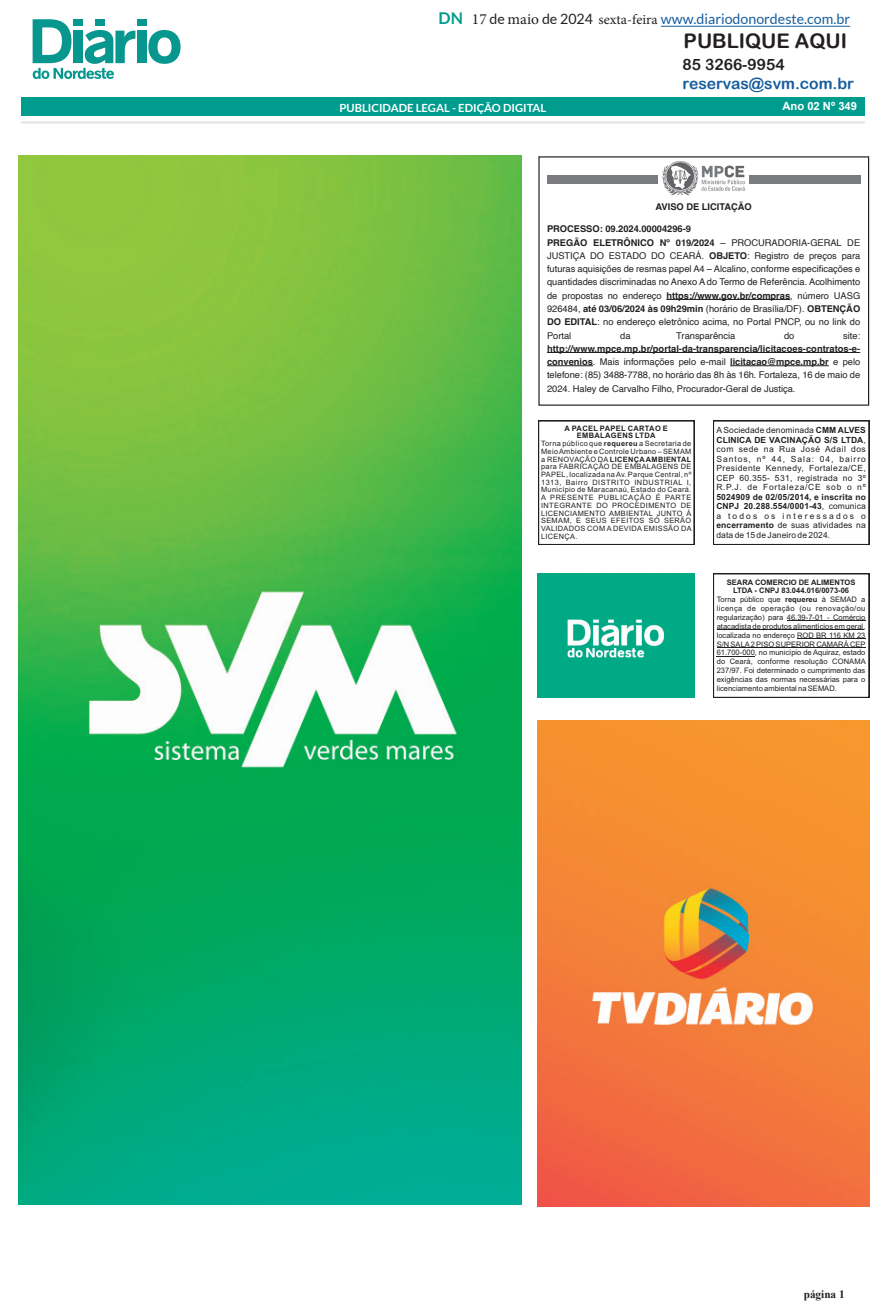
<style>
.page{position:relative;width:886px;height:1312px;background:#fff}
.page>*{position:absolute;margin:0;border:0;box-sizing:border-box;transform-origin:0 0}
.t1{font:20.12px "Arial Rounded MT Bold";color:#231f20}
.t2{font:15.62px "Arial Rounded MT Bold";color:#175d9e}
.t3{font:15.62px "Arial Rounded MT Bold";color:#231f20}
.t4{font:14.25px "Lato";color:#175d9e}
.t5{font:700 11.25px "Lato";color:#fff}
.t6{font:700 11.25px "Arial";color:#fff}
.t7{font:700 11.25px "Times New Roman";color:#231f20}
.t8{font:9.25px/13.2px "Helvetica";color:#231f20}
.t9{font:700 9.25px "Helvetica";color:#231f20}
.t10{font:8.5px/9.5px "Arial";letter-spacing:.035em;color:#231f20;text-align:justify}
.t11{font:7.5px "Arial";color:#231f20}
.t12{font:700 7.5px "Arial";color:#231f20}
.t13{font:700 7.5px/7.9px "Arial";letter-spacing:.045em;color:#231f20;text-align:center}
.t14{font:7.5px "Arial";letter-spacing:.045em;color:#231f20}
.t15{font:7.38px/7.8px "Arial";letter-spacing:.045em;color:#231f20;text-align:justify}
.s1{font-weight:700;font-size:16.25px;color:#009d8f}
.s2{font-family:"Minion Pro";font-size:15.5px;color:#231f20}
.s3{color:#231f20}
.s4{font-family:"Minion Pro";color:#231f20}
.s5{font-style:inherit}
.s6{font-weight:700}
</style>
<div class="page">
<div style="left:21px;top:97px;width:844px;height:19px;background:#009d8f"></div>
<hr style="left:21px;top:121px;width:844px;height:3px;background:#e9eaeb">
<svg style="left:148px;top:30px;width:33px;height:34px"></svg>
<div style="left:137px;top:19px;width:10px;height:7px;background:#08978f"></div>
<div style="left:137px;top:31px;width:10px;height:32px;background:#08978f"></div>
<svg style="left:33px;top:19px;width:102px;height:60px"></svg>
<hr style="left:661px;top:26px;width:189px;height:1px;background:#175d9e">
<hr style="left:666px;top:299px;width:124px;height:1px;background:#231f20">
<hr style="left:547px;top:352px;width:313px;height:1px;background:#231f20">
<hr style="left:547px;top:365px;width:46px;height:1px;background:#231f20">
<hr style="left:730px;top:365px;width:99px;height:1px;background:#231f20">
<hr style="left:749px;top:175px;width:111px;height:2px;background:#797b7e">
<div style="left:749px;top:178px;width:111px;height:5px;background:#797b7e"></div>
<hr style="left:547px;top:175px;width:111px;height:2px;background:#797b7e">
<div style="left:547px;top:178px;width:111px;height:5px;background:#797b7e"></div>
<img style="left:662px;top:161px;width:83px;height:35px">
<svg style="left:713px;top:420px;width:156px;height:124px"></svg>
<svg style="left:538px;top:420px;width:156px;height:124px"></svg>
<svg style="left:713px;top:573px;width:156px;height:124px"></svg>
<hr style="left:787px;top:620px;width:78px;height:1px;background:#231f20">
<hr style="left:717px;top:629px;width:146px;height:1px;background:#231f20">
<hr style="left:797px;top:638px;width:68px;height:1px;background:#231f20">
<hr style="left:717px;top:647px;width:148px;height:1px;background:#231f20">
<hr style="left:717px;top:656px;width:38px;height:1px;background:#231f20">
<img style="left:19px;top:155px;width:503px;height:1049px">
<img style="left:538px;top:573px;width:156px;height:124px">
<img style="left:538px;top:720px;width:331px;height:485px">
<h3 class="t4" style="left:438px;top:11px;width:413px"><span class="s1">DN</span> <span class="s2">17</span> <span class="s3">de</span> <span class="s2">maio</span> <span class="s3">de 2024</span> <span class="s4">sexta-feira</span> www.diariodonordeste.com.br</h3>
<h1 class="t1" style="left:683px;top:29px;width:165px">PUBLIQUE AQUI</h1>
<h2 class="t3" style="left:682px;top:55px;width:104px">85 3266-9954</h2>
<h2 class="t2" style="left:682px;top:74px;width:173px">reservas@svm.com.br</h2>
<p class="t6" style="left:782px;top:98px;width:76px">Ano 02 Nº 34<span class="s5">9</span></p>
<p class="t5" style="left:340px;top:101px;width:208px">PUBLICIDADE LEGAL - EDIÇÃO DIGITAL</p>
<p class="t9" style="left:656px;top:201px;width:98px">AVISO DE LICITAÇÃO</p>
<p class="t8" style="left:547px;top:223px;width:315px"><span class="s6">PROCESSO: 09.2024.00004296-9<br>PREGÃO ELETRÔNICO Nº 019/2024</span> – PROCURADORIA-GERAL DE JUSTIÇA DO ESTADO DO CEARÁ. <span class="s6">OBJETO</span>: Registro de preços para futuras aquisições de resmas papel A4 – Alcalino, conforme especificações e quantidades discriminadas no Anexo A do Termo de Referência. Acolhimento de propostas no endereço <span class="s6">https://www.gov.br/compras</span>, número UASG 926484, <span class="s6">até 03/06/2024 às 09h29min</span> (horário de Brasília/DF). <span class="s6">OBTENÇÃO DO EDITAL</span>: no endereço eletrônico acima, no Portal PNCP, ou no link do Portal</p>
<p class="t8" style="left:620px;top:329px;width:12px">da</p>
<p class="t8" style="left:676px;top:329px;width:60px">Transparência</p>
<p class="t8" style="left:784px;top:329px;width:12px">do</p>
<p class="t8" style="left:843px;top:329px;width:19px">site:</p>
<p class="t8" style="left:547px;top:342px;width:315px;text-align:justify"><span class="s6">http://www.mpce.mp.br/portal-da-transparencia/licitacoes-contratos-e&shy;convenios</span>. Mais informações pelo e-mail <span class="s6">licitacao@mpce.mp.br</span> e pelo telefone: (85) 3488-7788, no horário das 8h às 16h. Fortaleza, 16 de maio de 2024. Haley de Carvalho Filho, Procurador-Geral de Justiça.</p>
<p class="t10" style="left:716px;top:425px;width:151px">A Sociedade denominada <span class="s6">CMM ALVES CLINICA DE VACINAÇÃO S/S LTDA</span>, com sede na Rua José Adail dos Santos, nº 44, Sala: 04, bairro Presidente Kennedy, Fortaleza/CE, CEP 60.355- 531, registrada no 3º R.P.J. de Fortaleza/CE sob o nº</p>
<p class="t10" style="left:716px;top:492px;width:151px"><span class="s6">5024909 de 02/05/2014, e inscrita no CNPJ 20.288.554/0001-43</span>, comunica a todos os interessados o <span class="s6">encerramento</span> de suas atividades na data de 15 de Janeiro de 2024.</p>
<p class="t13" style="left:564px;top:424px;width:105px">A PACEL PAPEL CARTAO E<br>EMBALAGENS LTDA</p>
<p class="t15" style="left:541px;top:439px;width:152px">Torna público que <span class="s6">requereu</span> a Secretaria de Meio Ambiente e Controle Urbano – SEMAM a RENOVAÇÃO DA <span class="s6">LICENÇA AMBIENTAL </span>para FABRICAÇÃO DE EMBALAGENS DE PAPEL, localizada na Av. Parque Central, nº 1313, Bairro DISTRITO INDUSTRIAL I, Município de Maracanaú, Estado do Ceará.<br>A PRESENTE PUBLICAÇÃO É PARTE INTEGRANTE DO PROCEDIMENTO DE LICENCIAMENTO AMBIENTAL JUNTO À SEMAM, E SEUS EFEITOS SÓ SERÃO VALIDADOS COM A DEVIDA EMISSÃO DA LICENÇA.</p>
<p class="t12" style="left:727px;top:576px;width:130px">SEARA COMERCIO DE ALIMENTOS</p>
<p class="t12" style="left:733px;top:585px;width:117px">LTDA - CNPJ 83.044.016/0073-06</p>
<p class="t11" style="left:717px;top:594px;width:150px">Torna público que <span class="s6">requereu</span> à SEMAD a</p>
<p class="t14" style="left:717px;top:603px;width:150px">licença de operação (ou renovação/ou</p>
<p class="t11" style="left:717px;top:612px;width:150px">regularização) para 46.39-7-01 - Comércio</p>
<p class="t11" style="left:717px;top:621px;width:150px">atacadista de produtos alimentícios em geral,</p>
<p class="t11" style="left:717px;top:629px;width:150px">localizada no endereço ROD BR 116 KM 23</p>
<p class="t11" style="left:717px;top:638px;width:150px">S/N SALA 2 PISO SUPERIOR CAMARÁ CEP</p>
<p class="t11" style="left:717px;top:647px;width:150px">61.700-000, no município de Aquiraz, estado</p>
<p class="t11" style="left:717px;top:656px;width:151px">do Ceará, conforme resolução CONAMA</p>
<p class="t11" style="left:717px;top:665px;width:150px">237/97. Foi determinado o cumprimento das</p>
<p class="t11" style="left:717px;top:674px;width:150px">exigências das normas necessárias para o</p>
<p class="t11" style="left:717px;top:682px;width:122px">licenciamento ambiental na SEMAD.</p>
<p class="t7" style="left:804px;top:1285px;width:42px">página 1</p>
</div>
